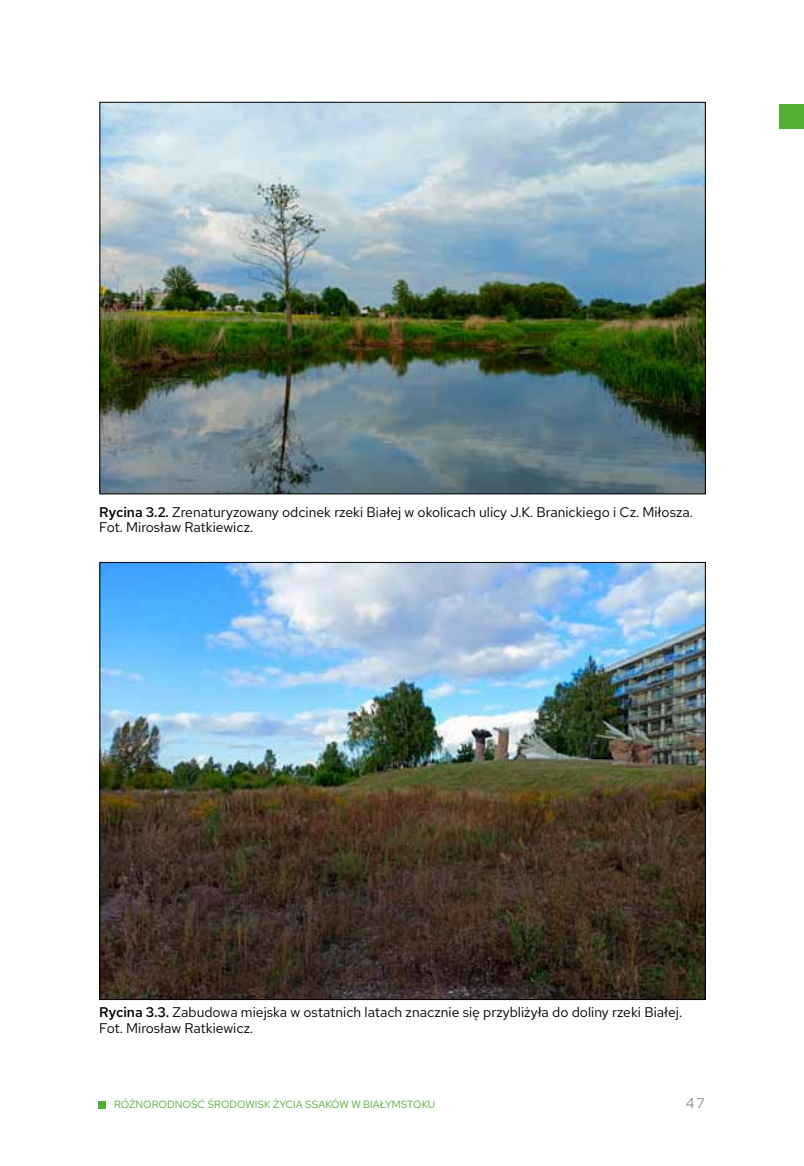
<style>
.page{position:relative;width:804px;height:1166px;background:#fff}
.page>*{position:absolute;margin:0;border:0;box-sizing:border-box;transform-origin:0 0}
.t1{font:14px/15.8px "Red Hat Text";color:#000}
.t2{font:14px "Red Hat Text";color:#878787}
.t3{font:10.5px "Red Hat Text";color:#52ae32}
.s1{font-weight:500}
</style>
<div class="page">
<div style="left:779px;top:104px;width:25px;height:25px;background:#52ae32"></div>
<div style="left:98px;top:1101px;width:8px;height:7px;background:#52ae32"></div>
<img style="left:102px;top:104px;width:601px;height:388px">
<img style="left:102px;top:564px;width:601px;height:434px">
<p class="t1" style="left:99px;top:504px;width:595px"><span class="s1">Rycina 3.2.</span> Zrenaturyzowany odcinek rzeki Białej w okolicach ulicy J.K. Branickiego i Cz. Miłosza.<br>Fot. Mirosław Ratkiewicz.</p>
<p class="t1" style="left:99px;top:1004px;width:584px"><span class="s1">Rycina 3.3.</span> Zabudowa miejska w ostatnich latach znacznie się przybliżyła do doliny rzeki Białej.<br>Fot. Mirosław Ratkiewicz.</p>
<p class="t3" style="left:114px;top:1098px;width:323px">RÓŻNORODNOŚĆ ŚRODOWISK ŻYCIA SSAKÓW W BIAŁYMSTOKU</p>
<p class="t2" style="left:686px;top:1094px;width:20px">47</p>
</div>
